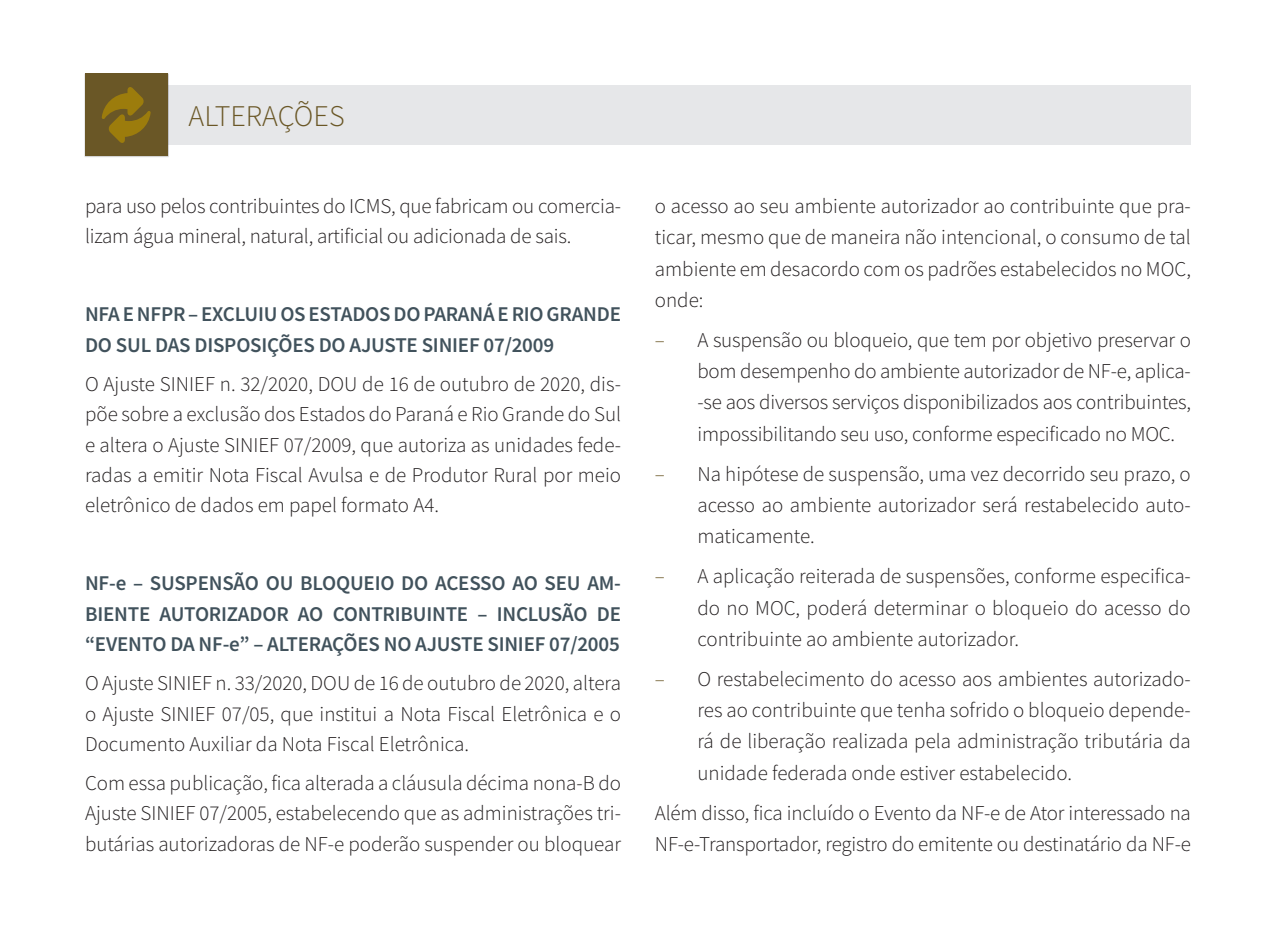
<style>
.page{position:relative;width:1276px;height:936px;background:#fff}
.page>*{position:absolute;margin:0;border:0;box-sizing:border-box;transform-origin:0 0}
.t1{font:300 30px "Source Sans Pro";color:#6a5726}
.t2{font:300 21px/31.3px "Source Sans Pro";letter-spacing:-.01em;color:#231f20;text-align:justify}
.t3{font:600 21px/30.5px "Source Sans Pro";letter-spacing:-.01em;color:#41525c}
.s1{color:#6a5726}
</style>
<div class="page">
<div style="left:85px;top:85px;width:1106px;height:60px;background:#e6e7e9"></div>
<div style="left:85px;top:73px;width:84px;height:85px;background:#231f20;opacity:.3"></div>
<div style="left:85px;top:74px;width:82px;height:82px;background:#6a5726"></div>
<svg style="left:102px;top:87px;width:49px;height:56px"></svg>
<p class="t1" style="left:189px;top:98px;width:158px">ALTERAÇÕES</p>
<p class="t2" style="left:85px;top:191px;width:537px;line-height:30.5px">para uso pelos contribuintes do ICMS, que fabricam ou comercia&shy;lizam água mineral, natural, artificial ou adicionada de sais.</p>
<p class="t3" style="left:85px;top:299px;width:537px">NFA E NFPR – EXCLUIU OS ESTADOS DO PARANÁ E RIO GRANDE<br>DO SUL DAS DISPOSIÇÕES DO AJUSTE SINIEF 07/2009</p>
<p class="t2" style="left:85px;top:368px;width:537px;line-height:30.5px">O Ajuste SINIEF n. 32/2020, DOU de 16 de outubro de 2020, dis&shy;põe sobre a exclusão dos Estados do Paraná e Rio Grande do Sul e altera o Ajuste SINIEF 07/2009, que autoriza as unidades fede&shy;radas a emitir Nota Fiscal Avulsa e de Produtor Rural por meio eletrônico de dados em papel formato A4.</p>
<p class="t3" style="left:85px;top:568px;width:537px;text-align:justify">NF-e – SUSPENSÃO OU BLOQUEIO DO ACESSO AO SEU AM-BIENTE AUTORIZADOR AO CONTRIBUINTE – INCLUSÃO DE “EVENTO DA NF-e” – ALTERAÇÕES NO AJUSTE SINIEF 07/2005</p>
<p class="t2" style="left:85px;top:668px;width:537px;line-height:30.5px">O Ajuste SINIEF n. 33/2020, DOU de 16 de outubro de 2020, altera o Ajuste SINIEF 07/05, que institui a Nota Fiscal Eletrônica e o Documento Auxiliar da Nota Fiscal Eletrônica.</p>
<p class="t2" style="left:85px;top:768px;width:537px;line-height:30.5px">Com essa publicação, fica alterada a cláusula décima nona-B do Ajuste SINIEF 07/2005, estabelecendo que as administrações tri&shy;butárias autorizadoras de NF-e poderão suspender ou bloquear</p>
<p class="t2" style="left:655px;top:190px;width:537px">o acesso ao seu ambiente autorizador ao contribuinte que pra&shy;ticar, mesmo que de maneira não intencional, o consumo de tal ambiente em desacordo com os padrões estabelecidos no MOC, onde:</p>
<p class="t2" style="left:697px;top:324px;width:495px;text-indent:-43px"><span class="s1">–</span> A suspensão ou bloqueio, que tem por objetivo preservar o bom desempenho do ambiente autorizador de NF-e, aplica--se aos diversos serviços disponibilizados aos contribuintes, impossibilitando seu uso, conforme especificado no MOC.</p>
<p class="t2" style="left:697px;top:458px;width:495px;text-indent:-43px"><span class="s1">–</span> Na hipótese de suspensão, uma vez decorrido seu prazo, o acesso ao ambiente autorizador será restabelecido auto&shy;maticamente.</p>
<p class="t2" style="left:697px;top:560px;width:495px;text-indent:-43px"><span class="s1">–</span> A aplicação reiterada de suspensões, conforme especifica&shy;do no MOC, poderá determinar o bloqueio do acesso do contribuinte ao ambiente autorizador.</p>
<p class="t2" style="left:697px;top:663px;width:495px;text-indent:-43px"><span class="s1">–</span> O restabelecimento do acesso aos ambientes autorizado&shy;res ao contribuinte que tenha sofrido o bloqueio depende&shy;rá de liberação realizada pela administração tributária da unidade federada onde estiver estabelecido.</p>
<p class="t2" style="left:655px;top:797px;width:537px">Além disso, fica incluído o Evento da NF-e de Ator interessado na<br>NF-e-Transportador, registro do emitente ou destinatário da NF-e</p>
</div>
